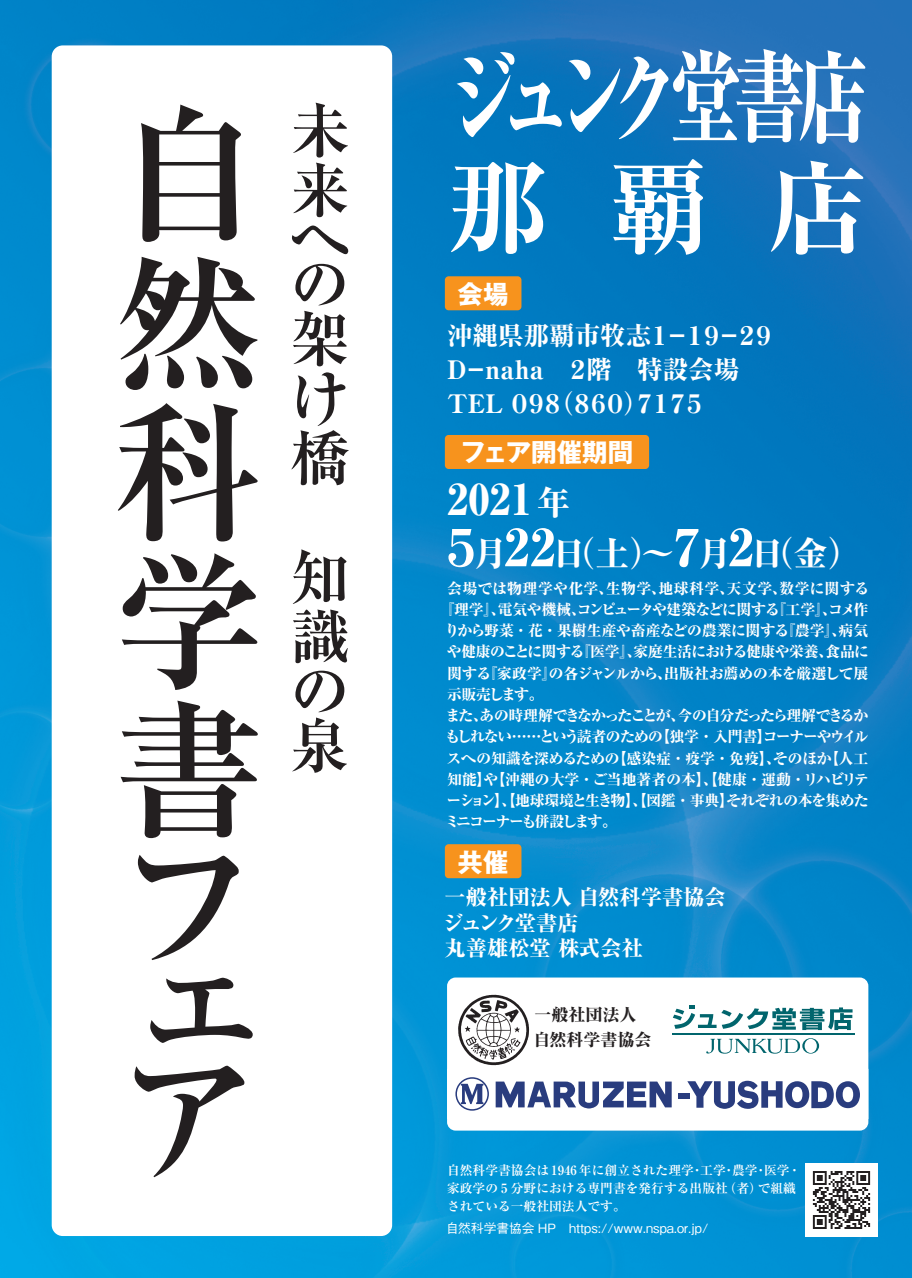
<style>
.page{position:relative;width:912px;height:1278px;background:#fff}
.page>*{position:absolute;margin:0;border:0;box-sizing:border-box;transform-origin:0 0}
.t1{font:700 148.8px/148.8px "Ryumin Pr 6";color:#231f20;text-align:justify}
.t2{font:800 102px "Ryumin Pr 6";letter-spacing:-.18em;color:#fff;scale:.7 1}
.t3{font:700 expanded 102px "Ryumin Pr 6";color:#fff}
.t4{font:700 59.55px/59.6px "Ryumin Pr 6";color:#231f20}
.t5{font:800 42.45px "Ryumin Pr 6";color:#fff}
.t6{font:800 34.05px "Ryumin Pr 6";color:#fff}
.t7{font:800 25.5px/34px "Ryumin Pr 6";letter-spacing:-.09em;color:#fff}
.t8{font:700 25.5px "Gothic MB101 Pr 6";color:#fff}
.t9{font:800 21.3px/25.5px "Ryumin Pr 6";color:#fff}
.t10{font:800 16.95px/25.5px "Ryumin Pr 6";color:#231f20}
.t11{font:800 14.85px "Ryumin Pr 6";letter-spacing:-.03em;color:#fff}
.t12{font:800 14.85px "Ryumin Pr 6";letter-spacing:-.055em;color:#fff}
.t13{font:800 14.85px "Ryumin Pr 6";letter-spacing:-.06em;color:#fff}
.t14{font:800 14.85px "Ryumin Pr 6";letter-spacing:-.095em;color:#fff}
.t15{font:800 14.85px "Ryumin Pr 6";letter-spacing:-.085em;color:#fff}
.t16{font:800 14.85px "Ryumin Pr 6";letter-spacing:.005em;color:#fff}
.t17{font:800 14.85px "Ryumin Pr 6";letter-spacing:.035em;color:#fff}
.t18{font:800 14.85px "Ryumin Pr 6";letter-spacing:-.125em;color:#fff}
.t19{font:700 12.75px/18.1px "Ryumin Pr 6";color:#fff}
.t20{font:500 12.75px "Gothic BBB Pr 6";color:#fff}
.s1{font-size:34.05px}
.s2{font-size:51px}
</style>
<div class="page">
<img style="left:0;top:0;width:911px;height:1278px">
<div style="left:52px;top:45px;width:340px;height:1191px;background:#fff;border-radius:11px"></div>
<div style="left:444px;top:844px;width:77px;height:34px;background:#f7931d;border-radius:4px"></div>
<div style="left:444px;top:276px;width:77px;height:34px;background:#f7931d;border-radius:4px"></div>
<div style="left:444px;top:435px;width:205px;height:34px;background:#f7931d;border-radius:4px"></div>
<img style="left:804px;top:1164px;width:73px;height:72px">
<div style="left:447px;top:977px;width:421px;height:154px;background:#fff;border-radius:9px"></div>
<svg style="left:447px;top:995px;width:413px;height:116px"></svg>
<svg style="left:0;top:0;width:10px;height:8px"></svg>
<svg style="left:0;top:1269px;width:10px;height:9px"></svg>
<svg style="left:901px;top:0;width:11px;height:8px"></svg>
<svg style="left:901px;top:1269px;width:11px;height:9px"></svg>
<h1 class="t1" style="left:114px;top:95px;width:145px">自然科学書</h1>
<h1 class="t1" style="left:114px;top:844px;width:140px;line-height:106.4px">フェア</h1>
<h3 class="t4" style="left:290px;top:98px;width:59px">未来</h3>
<h3 class="t4" style="left:290px;top:214px;width:59px;line-height:44.7px">への</h3>
<h3 class="t4" style="left:290px;top:307px;width:60px;text-align:justify">架け橋</h3>
<h3 class="t4" style="left:290px;top:545px;width:59px">知識</h3>
<h3 class="t4" style="left:290px;top:661px;width:58px;line-height:55.1px">の泉</h3>
<h2 class="t2" style="left:447px;top:17px;width:603px">ジュンク堂書店</h2>
<h2 class="t3" style="left:447px;top:127px;width:422px">那覇店</h2>
<h3 class="t8" style="left:457px;top:273px;width:53px">会場</h3>
<h3 class="t7" style="left:444px;top:317px;width:334px">沖縄県那覇市牧志１－１９－２９<br>Ｄ－naha　２階　特設会場<br>ＴＥＬ ０９８（８６０）７１７５</h3>
<h3 class="t8" style="left:460px;top:432px;width:175px">フェア開催期間</h3>
<h3 class="t5" style="left:447px;top:465px;width:125px">2021<span class="s1">年</span></h3>
<h3 class="t6" style="left:435px;top:527px;width:428px"><span class="s2">５</span>月<span class="s2">22</span>日（土）～<span class="s2">7</span>月<span class="s2">2</span>日（金）</h3>
<p class="t17" style="left:447px;top:576px;width:424px">会場では物理学や化学、生物学、地球科学、天文学、数学に関する</p>
<p class="t12" style="left:439px;top:598px;width:430px">『理学』、電気や機械、コンピュータや建築などに関する『工学』、コメ作</p>
<p class="t11" style="left:444px;top:619px;width:425px">りから野菜・花・果樹生産や畜産などの農業に関する『農学』、病気</p>
<p class="t11" style="left:446px;top:640px;width:423px">や健康のことに関する『医学』、家庭生活における健康や栄養、食品に</p>
<p class="t11" style="left:447px;top:661px;width:422px">関する『家政学』の各ジャンルから、出版社お薦めの本を厳選して展</p>
<p class="t11" style="left:447px;top:683px;width:98px">示販売します。</p>
<p class="t14" style="left:445px;top:704px;width:424px">また、あの時理解できなかったことが、今の自分だったら理解できるか</p>
<p class="t15" style="left:445px;top:725px;width:424px">もしれない……という読者のための【独学・入門書】コーナーやウイル</p>
<p class="t11" style="left:446px;top:746px;width:423px">スへの知識を深めるための【感染症・疫学・免疫】、そのほか【人工</p>
<p class="t16" style="left:447px;top:768px;width:423px">知能】や【沖縄の大学・ご当地著者の本】、【健康・運動・リハビリテ</p>
<p class="t13" style="left:446px;top:789px;width:423px">ーション】、【地球環境と生き物】、【図鑑・事典】それぞれの本を集めた</p>
<p class="t18" style="left:445px;top:810px;width:174px">ミニコーナーも併設します。</p>
<h3 class="t8" style="left:457px;top:841px;width:53px">共催</h3>
<h3 class="t9" style="left:442px;top:884px;width:284px">一般社団法人 自然科学書協会ジュンク堂書店<br>丸善雄松堂 株式会社</h3>
<p class="t10" style="left:533px;top:1001px;width:120px">一般社団法人自然科学書協会</p>
<p class="t19" style="left:447px;top:1161px;width:355px">自然科学書協会は 1946 年に創立された理学・工学・農学・医学・家政学の 5 分野における専門書を発行する出版社（者）で組織されている一般社団法人です。</p>
<p class="t20" style="left:446px;top:1218px;width:263px">自然科学書協会 HP　https://www.nspa.or.jp/</p>
</div>
